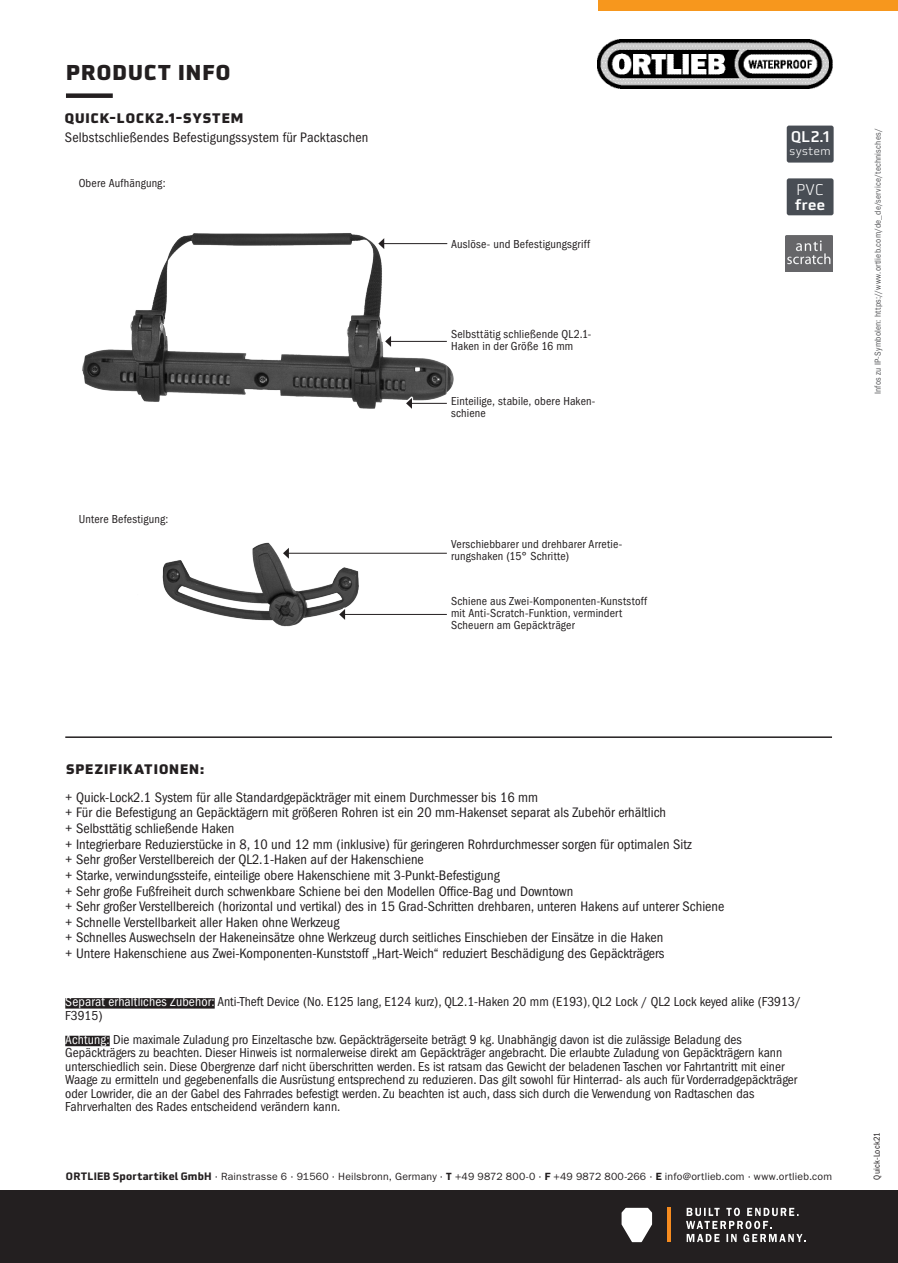
<style>
.page{position:relative;width:898px;height:1263px;background:#fff}
.page>*{position:absolute;margin:0;border:0;box-sizing:border-box;transform-origin:0 0}
.t1{font:900 21px "Utility Pro";letter-spacing:.055em;color:#231f20}
.t2{font:500 15.15px/14.7px "Utility OT";color:#fff}
.Beschreibung{font:condensed 14.25px "ITC Franklin Gothic Std";color:#231f20}
.Beschreibungen{font:condensed 14.25px "ITC Franklin Gothic Std";letter-spacing:.01em;color:#231f20}
.Beschreibung_ohne_Aufzählungszeichen{font:condensed 13.5px/13.5px "ITC Franklin Gothic Std";color:#231f20}
.Subline{font:900 13.5px "Utility Pro";letter-spacing:.07em;color:#231f20}
.Beschreibungen-2{font:condensed 12px/11.9px "ITC Franklin Gothic Std";letter-spacing:.015em;color:#231f20}
.t3{font:300 12px "Utility OT";color:#fff}
.t4{font:10.5px "ITC Franklin Gothic Std";letter-spacing:.02em;color:#231f20}
.t5{font:condensed 9px "ITC Franklin Gothic Std";letter-spacing:.025em;color:#57585a}
.Version{font:condensed 9px "ITC Franklin Gothic Std";letter-spacing:.025em;color:#231f20}
.s1{font-weight:300}
.s2{color:#fff}
.s3{font-size:11.25px}
.s4{font-family:"Utility OT";font-weight:700}
.s5{font-weight:600}
</style>
<div class="page">
<img style="left:597px;top:39px;width:234px;height:49px">
<div style="left:597px;top:0;width:300px;height:10px;background:#f7971d"></div>
<div style="left:0;top:1191px;width:897px;height:72px;background:#231f20"></div>
<svg style="left:621px;top:1208px;width:30px;height:34px"></svg>
<hr style="left:667px;top:1208px;width:3px;height:34px;background:#f68b1f">
<svg style="left:686px;top:1208px;width:119px;height:34px"></svg>
<hr style="left:65px;top:736px;width:766px;height:2px;background:#231f20">
<div style="left:66px;top:93px;width:47px;height:5px;background:#231f20"></div>
<img style="left:82px;top:233px;width:372px;height:394px">
<div style="left:281px;top:546px;width:167px;height:14px;background:#fff"></div>
<hr style="left:288px;top:553px;width:158px;height:1px;background:#231f20">
<svg style="left:283px;top:548px;width:6px;height:11px"></svg>
<div style="left:377px;top:237px;width:71px;height:13px;background:#fff"></div>
<hr style="left:383px;top:243px;width:64px;height:1px;background:#231f20">
<svg style="left:378px;top:238px;width:6px;height:11px"></svg>
<div style="left:337px;top:607px;width:111px;height:14px;background:#fff"></div>
<hr style="left:344px;top:614px;width:102px;height:1px;background:#231f20">
<svg style="left:339px;top:609px;width:6px;height:11px"></svg>
<div style="left:786px;top:178px;width:47px;height:37px;background:#484d54;border-radius:2px"></div>
<div style="left:786px;top:126px;width:47px;height:36px;background:#484d54;border-radius:2px"></div>
<img style="left:785px;top:235px;width:46px;height:37px">
<div style="left:383px;top:334px;width:65px;height:14px;background:#fff"></div>
<hr style="left:390px;top:341px;width:56px;height:1px;background:#231f20">
<svg style="left:385px;top:336px;width:6px;height:11px"></svg>
<svg style="left:404px;top:396px;width:44px;height:14px"></svg>
<hr style="left:411px;top:403px;width:35px;height:1px;background:#231f20">
<svg style="left:406px;top:398px;width:6px;height:11px"></svg>
<div style="left:65px;top:998px;width:150px;height:10px;background:#231f20"></div>
<div style="left:65px;top:1036px;width:45px;height:10px;background:#231f20"></div>
<h1 class="t1" style="left:66px;top:53px;width:166px">PRODUCT INFO</h1>
<p class="Subline" style="left:65px;top:107px;width:180px">QUICK-LOCK2.1-SYSTEM</p>
<p class="Beschreibungen" style="left:65px;top:129px;width:305px">Selbstschließendes Befestigungssystem für Packtaschen</p>
<p class="Beschreibungen-2" style="left:79px;top:177px;width:88px">Obere Aufhängung:</p>
<p class="Beschreibungen-2" style="left:79px;top:513px;width:91px">Untere Befestigung:</p>
<p class="Beschreibungen-2" style="left:451px;top:238px;width:140px">Auslöse- und Befestigungsgriff</p>
<p class="Beschreibungen-2" style="left:451px;top:328px;width:142px">Selbsttätig schließende QL2.1-<br>Haken in der Größe 16 mm</p>
<p class="Beschreibungen-2" style="left:451px;top:396px;width:146px">Einteilige, stabile, obere Haken&shy;schiene</p>
<p class="Beschreibungen-2" style="left:451px;top:539px;width:173px">Verschiebbarer und drehbarer Arretie&shy;rungshaken (15° Schritte)</p>
<p class="Beschreibungen-2" style="left:451px;top:595px;width:197px">Schiene aus Zwei-Komponenten-Kunststoff mit Anti-Scratch-Funktion, vermindert<br>Scheuern am Gepäckträger</p>
<p class="t2" style="left:790px;top:129px;width:40px">QL2.1</p>
<p class="t3" style="left:789px;top:144px;width:43px">system</p>
<p class="t2" style="left:794px;top:182px;width:32px"><span class="s1">PVC </span>free</p>
<p class="t5" style="left:872px;top:394px;width:267px;rotate:-90deg">Infos zu IP-Symbolen: https://www.ortlieb.com/de_de/service/technisches/</p>
<p class="Subline" style="left:66px;top:757px;width:140px">SPEZIFIKATIONEN:</p>
<p class="Beschreibung" style="left:65px;top:789px;width:474px">+ Quick-Lock2.1 System für alle Standardgepäckträger mit einem Durchmesser bis 16 mm</p>
<p class="Beschreibung" style="left:65px;top:805px;width:602px">+ Für die Befestigung an Gepäcktägern mit größeren Rohren ist ein 20 mm-Hakenset separat als Zubehör erhältlich</p>
<p class="Beschreibung" style="left:65px;top:820px;width:170px">+ Selbsttätig schließende Haken</p>
<p class="Beschreibung" style="left:65px;top:836px;width:627px">+ Integrierbare Reduzierstücke in 8, 10 und 12 mm (inklusive) für geringeren Rohrdurchmesser sorgen für optimalen Sitz</p>
<p class="Beschreibung" style="left:65px;top:851px;width:360px">+ Sehr großer Verstellbereich der QL2.1-Haken auf der Hakenschiene</p>
<p class="Beschreibung" style="left:65px;top:867px;width:436px">+ Starke, verwindungssteife, einteilige obere Hakenschiene mit 3-Punkt-Befestigung</p>
<p class="Beschreibung" style="left:65px;top:883px;width:509px">+ Sehr große Fußfreiheit durch schwenkbare Schiene bei den Modellen Office-Bag und Downtown</p>
<p class="Beschreibung" style="left:65px;top:898px;width:660px">+ Sehr großer Verstellbereich (horizontal und vertikal) des in 15 Grad-Schritten drehbaren, unteren Hakens auf unterer Schiene</p>
<p class="Beschreibung" style="left:65px;top:914px;width:276px">+ Schnelle Verstellbarkeit aller Haken ohne Werkzeug</p>
<p class="Beschreibung" style="left:65px;top:930px;width:599px">+ Schnelles Auswechseln der Hakeneinsätze ohne Werkzeug durch seitliches Einschieben der Einsätze in die Haken</p>
<p class="Beschreibung" style="left:65px;top:945px;width:600px">+ Untere Hakenschiene aus Zwei-Komponenten-Kunststoff „Hart-Weich“ reduziert Beschädigung des Gepäckträgers</p>
<p class="Beschreibung_ohne_Aufzählungszeichen" style="left:65px;top:995px;width:737px"><span class="s2">Separat erhältliches Zubehör:</span> Anti-Theft Device (No. E125 lang, E124 kurz), QL2.1-Haken 20 mm (E193)<span class="s3">,</span> QL2 Lock / QL2 Lock keyed alike (F3913/<br>F3915)</p>
<p class="Beschreibung_ohne_Aufzählungszeichen" style="left:65px;top:1033px;width:733px"><span class="s2">Achtung:</span> Die maximale Zuladung pro Einzeltasche bzw. Gepäckträgerseite beträgt 9 kg. Unabhängig davon ist die zulässige Beladung des Gepäckträgers zu beachten. Dieser Hinweis ist normalerweise direkt am Gepäckträger angebracht. Die erlaubte Zuladung von Gepäckträgern kann unterschiedlich sein. Diese Obergrenze darf nicht überschritten werden. Es ist ratsam das Gewicht der beladenen Taschen vor Fahrtantritt mit einer Waage zu ermitteln und gegebenenfalls die Ausrüstung entsprechend zu reduzieren. Das gilt sowohl für Hinterrad- als auch für Vorderradgepäckträger oder Lowrider, die an der Gabel des Fahrrades befestigt werden. Zu beachten ist auch, dass sich durch die Verwendung von Radtaschen das Fahrverhalten des Rades entscheidend verändern kann.</p>
<p class="t4" style="left:66px;top:1170px;width:767px"><span class="s4">ORTLIEB Sportartikel GmbH</span> · Rainstrasse 6 · 91560 · Heilsbronn, Germany · <span class="s5">T</span> +49 9872 800-0 · <span class="s5">F</span> +49 9872 800-266 · <span class="s5">E</span> info@ortlieb.com · www.ortlieb.com</p>
<p class="Version" style="left:871px;top:1179px;width:49px;rotate:-90deg">Quick-Lock21</p>
</div>
